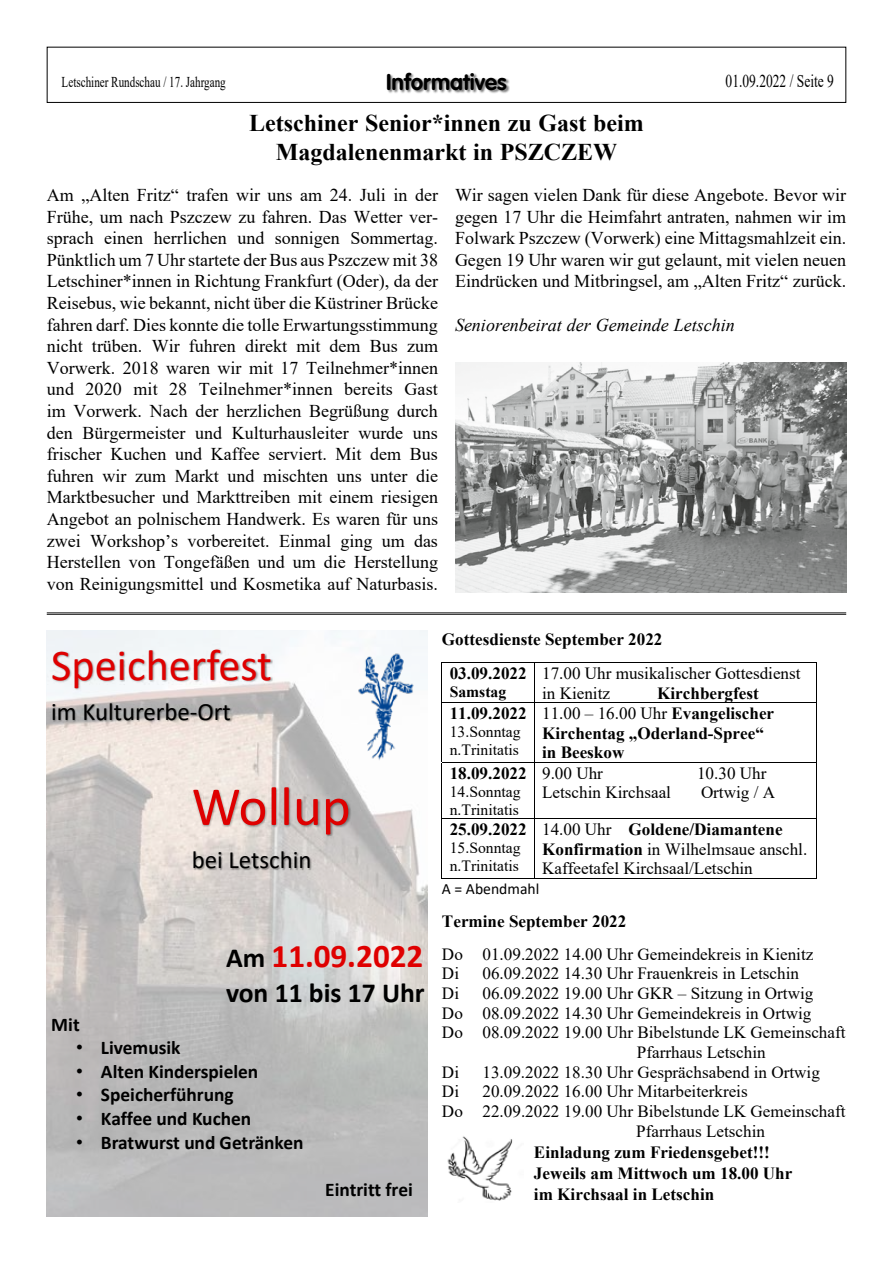
<style>
.page{position:relative;width:893px;height:1263px;background:#fff}
.page>*{position:absolute;margin:0;border:0;box-sizing:border-box;transform-origin:0 0}
.t1{font:55.2px "Calibri";color:#df0000}
.t2{font:44.25px "Calibri";color:#df0000}
.t3{font:700 33.15px "Calibri";color:#df0000}
.t4{font:700 27.6px "Calibri";color:#000}
.t5{font:24.9px "Calibri";color:#000}
.t6{font:700 24px/28.8px "Times New Roman";color:#000;text-align:center}
.t7{font:700 22.5px "VAG Rounded Std";color:#000}
.t8{font:700 19.35px "Calibri";color:#000}
.t9{font:18px/21.6px "Times New Roman";color:#000;text-align:justify}
.t10{font:italic 18px "Times New Roman";color:#000}
.t11{font:18px "Times New Roman";color:#000;scale:.75 1}
.t12{font:17.1px/19.6px "Times New Roman";color:#000}
.t13{font:700 17.1px/19.6px "Times New Roman";color:#000}
.t14{font:15.6px/18px "Times New Roman";color:#000}
.t15{font:15.6px "Calibri";color:#000}
.t16{font:700 15.6px "Times New Roman";color:#000}
.t17{font:15px "Times New Roman";color:#000;scale:.74 1}
.s1{font-size:27.6px;color:#000}
.s2{font-family:"Arial";font-weight:400}
.s3{font-weight:400}
.s4{font-weight:700}
</style>
<div class="page">
<div style="left:47px;top:47px;width:799px;height:56px;border:1px solid #000"></div>
<div style="left:388px;top:73px;width:122px;height:21px;background:#000;opacity:.5"></div>
<img style="left:455px;top:362px;width:391px;height:230px">
<img style="left:47px;top:631px;width:380px;height:585px">
<img style="left:47px;top:636px;width:281px;height:86px">
<img style="left:47px;top:687px;width:221px;height:41px">
<img style="left:182px;top:770px;width:142px;height:65px">
<img style="left:324px;top:770px;width:103px;height:107px">
<img style="left:182px;top:835px;width:161px;height:42px">
<img style="left:325px;top:645px;width:102px;height:121px">
<hr style="left:47px;top:612px;width:799px;height:1px;background:#000">
<hr style="left:47px;top:614px;width:799px;height:1px;background:#000">
<hr style="left:442px;top:662px;width:374px;height:1px;background:#000">
<hr style="left:442px;top:663px;width:1px;height:39px;background:#000">
<hr style="left:534px;top:663px;width:1px;height:39px;background:#000">
<hr style="left:816px;top:663px;width:1px;height:39px;background:#000">
<hr style="left:442px;top:702px;width:374px;height:1px;background:#000">
<hr style="left:442px;top:703px;width:1px;height:59px;background:#000">
<hr style="left:534px;top:703px;width:1px;height:59px;background:#000">
<hr style="left:816px;top:703px;width:1px;height:59px;background:#000">
<hr style="left:442px;top:762px;width:374px;height:1px;background:#000">
<hr style="left:442px;top:763px;width:1px;height:55px;background:#000">
<hr style="left:534px;top:763px;width:1px;height:55px;background:#000">
<hr style="left:816px;top:763px;width:1px;height:55px;background:#000">
<hr style="left:442px;top:818px;width:374px;height:1px;background:#000">
<hr style="left:442px;top:819px;width:1px;height:60px;background:#000">
<hr style="left:442px;top:878px;width:92px;height:1px;background:#000">
<hr style="left:534px;top:819px;width:1px;height:60px;background:#000">
<hr style="left:535px;top:878px;width:281px;height:1px;background:#000">
<hr style="left:816px;top:819px;width:1px;height:60px;background:#000">
<img style="left:447px;top:1136px;width:66px;height:65px">
<p class="t17" style="left:62px;top:72px;width:223px">Letschiner Rundschau / 17. Jahrgang</p>
<p class="t7" style="left:386px;top:69px;width:122px">Informatives</p>
<p class="t11" style="left:726px;top:69px;width:146px">01.09.2022 / Seite 9</p>
<h3 class="t6" style="left:249px;top:108px;width:396px">Letschiner Senior*innen zu Gast beim<br>Magdalenenmarkt in PSZCZEW</h3>
<p class="t9" style="left:47px;top:184px;width:393px">Am „Alten Fritz“ trafen wir uns am 24. Juli in der Frühe, um nach Pszczew zu fahren. Das Wetter ver&shy;sprach einen herrlichen und sonnigen Sommertag.<br>Pünktlich um 7 Uhr startete der Bus aus Pszczew mit 38<br>Letschiner*innen in Richtung Frankfurt (Oder), da der Reisebus, wie bekannt, nicht über die Küstriner Brücke fahren darf. Dies konnte die tolle Erwartungsstimmung nicht trüben. Wir fuhren direkt mit dem Bus zum Vorwerk. 2018 waren wir mit 17 Teilnehmer*innen und 2020 mit 28 Teilnehmer*innen bereits Gast im Vorwerk. Nach der herzlichen Begrüßung durch den Bürgermeister und Kulturhausleiter wurde uns frischer Kuchen und Kaffee serviert. Mit dem Bus fuhren wir zum Markt und mischten uns unter die Marktbesucher und Markttreiben mit einem riesigen Angebot an polnischem Handwerk. Es waren für uns zwei Workshop’s vorbereitet. Einmal ging um das Herstellen von Tongefäßen und um die Herstellung von Reinigungsmittel und Kosmetika auf Naturbasis.</p>
<p class="t9" style="left:455px;top:184px;width:393px">Wir sagen vielen Dank für diese Angebote. Bevor wir gegen 17 Uhr die Heimfahrt antraten, nahmen wir im Folwark Pszczew (Vorwerk) eine Mittagsmahlzeit ein.<br>Gegen 19 Uhr waren wir gut gelaunt, mit vielen neuen Eindrücken und Mitbringsel, am „Alten Fritz“ zurück.</p>
<p class="t10" style="left:455px;top:312px;width:281px">Seniorenbeirat der Gemeinde Letschin</p>
<h2 class="t2" style="left:51px;top:634px;width:222px">Speicherfest</h2>
<h3 class="t5" style="left:51px;top:694px;width:181px">im Kulturerbe-Ort</h3>
<h1 class="t1" style="left:192px;top:768px;width:161px">Wollup</h1>
<h3 class="t5" style="left:192px;top:842px;width:121px">bei Letschin</h3>
<h3 class="t3" style="left:226px;top:932px;width:199px"><span class="s1">Am</span> 11.09.2022</h3>
<h3 class="t4" style="left:226px;top:973px;width:200px">von 11 bis 17 Uhr</h3>
<p class="t8" style="left:51px;top:1010px;width:30px">Mit</p>
<p class="t8" style="left:76px;top:1034px;width:106px"><span class="s2">•</span> Livemusik</p>
<p class="t8" style="left:76px;top:1057px;width:184px"><span class="s2">•</span> Alten Kinderspielen</p>
<p class="t8" style="left:76px;top:1081px;width:159px"><span class="s2">•</span> Speicherführung</p>
<p class="t8" style="left:76px;top:1105px;width:177px"><span class="s2">•</span> Kaffee und Kuchen</p>
<p class="t8" style="left:76px;top:1128px;width:229px"><span class="s2">•</span> Bratwurst und Getränken</p>
<p class="t8" style="left:325px;top:1175px;width:89px">Eintritt frei</p>
<p class="t13" style="left:450px;top:622px;width:214px;line-height:33.3px;text-indent:-8px">Gottesdienste September 2022<br>03.09.2022</p>
<p class="t16" style="left:450px;top:680px;width:58px">Samstag</p>
<p class="t12" style="left:542px;top:663px;width:260px">17.00 Uhr musikalischer Gottesdienst in Kienitz</p>
<p class="t13" style="left:657px;top:682px;width:103px">Kirchbergfest</p>
<p class="t13" style="left:450px;top:703px;width:79px">11.09.2022</p>
<p class="t14" style="left:450px;top:722px;width:73px">13.Sonntag n.Trinitatis</p>
<p class="t13" style="left:450px;top:762px;width:79px">18.09.2022</p>
<p class="t14" style="left:450px;top:782px;width:73px">14.Sonntag n.Trinitatis</p>
<p class="t13" style="left:450px;top:819px;width:79px">25.09.2022</p>
<p class="t14" style="left:450px;top:839px;width:73px">15.Sonntag n.Trinitatis</p>
<p class="t13" style="left:542px;top:703px;width:234px"><span class="s3">11.00 – 16.00 Uhr</span> Evangelischer<br>Kirchentag „Oderland-Spree“ in Beeskow</p>
<p class="t12" style="left:542px;top:762px;width:62px">9.00 Uhr</p>
<p class="t12" style="left:697px;top:762px;width:71px">10.30 Uhr</p>
<p class="t12" style="left:542px;top:782px;width:130px">Letschin Kirchsaal</p>
<p class="t12" style="left:701px;top:782px;width:76px">Ortwig / A</p>
<p class="t12" style="left:542px;top:819px;width:267px">14.00 Uhr <span class="s4">Goldene/Diamantene<br>Konfirmation</span> in Wilhelmsaue anschl.<br>Kaffeetafel Kirchsaal/Letschin</p>
<p class="t15" style="left:442px;top:878px;width:99px">A = Abendmahl</p>
<p class="t13" style="left:442px;top:911px;width:186px">Termine September 2022</p>
<p class="t12" style="left:442px;top:943px;width:373px">Do 01.09.2022 14.00 Uhr Gemeindekreis in Kienitz<br>Di</p>
<p class="t12" style="left:482px;top:963px;width:318px">06.09.2022 14.30 Uhr Frauenkreis in Letschin</p>
<p class="t12" style="left:442px;top:983px;width:19px">Di</p>
<p class="t12" style="left:482px;top:983px;width:332px">06.09.2022 19.00 Uhr GKR – Sitzung in Ortwig</p>
<p class="t12" style="left:442px;top:1002px;width:371px">Do 08.09.2022 14.30 Uhr Gemeindekreis in Ortwig</p>
<p class="t12" style="left:442px;top:1022px;width:405px">Do 08.09.2022 19.00 Uhr Bibelstunde LK Gemeinschaft</p>
<p class="t12" style="left:637px;top:1042px;width:130px">Pfarrhaus Letschin</p>
<p class="t12" style="left:442px;top:1061px;width:19px">Di</p>
<p class="t12" style="left:482px;top:1061px;width:339px">13.09.2022 18.30 Uhr Gesprächsabend in Ortwig</p>
<p class="t12" style="left:442px;top:1081px;width:19px">Di</p>
<p class="t12" style="left:482px;top:1081px;width:267px">20.09.2022 16.00 Uhr Mitarbeiterkreis</p>
<p class="t12" style="left:442px;top:1101px;width:405px">Do 22.09.2022 19.00 Uhr Bibelstunde LK Gemeinschaft</p>
<p class="t12" style="left:636px;top:1121px;width:130px">Pfarrhaus Letschin</p>
<p class="t13" style="left:534px;top:1141px;width:260px;line-height:21.1px">Einladung zum Friedensgebet!!!<br>Jeweils am Mittwoch um 18.00 Uhr im Kirchsaal in Letschin</p>
</div>
